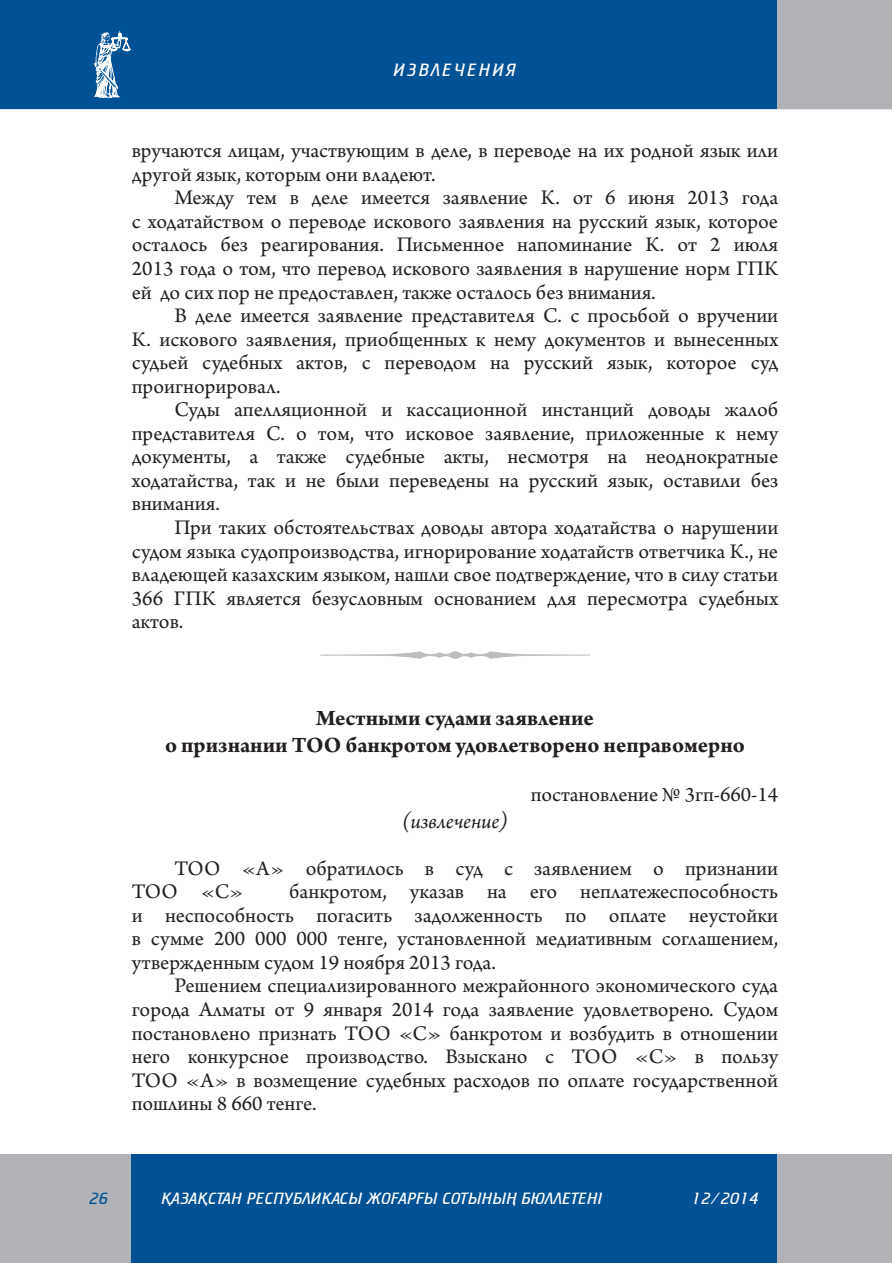
<style>
.page{position:relative;width:893px;height:1263px;background:#fff}
.page>*{position:absolute;margin:0;border:0;box-sizing:border-box;transform-origin:0 0}
.t1{font:700 23.25px/26.2px "Arno Pro";color:#231f20;text-align:center}
.t2{font:italic 22.5px "Arno Pro";color:#231f20}
.t3{font:21.9px/23.5px "Arno Pro";color:#231f20;text-align:justify}
.t4{font:21.75px "Arno Pro";color:#231f20}
.t5{font:300 18px "FK Cricket";letter-spacing:.11em;color:#fff}
.t6{font:300 16.5px "FK Cricket";color:#fff}
.t7{font:300 16.5px "FK Cricket";color:#005294}
</style>
<div class="page">
<div style="left:777px;top:1155px;width:114px;height:108px;background:#b2b3b7"></div>
<div style="left:130px;top:1155px;width:647px;height:108px;background:#005294"></div>
<div style="left:0;top:1155px;width:130px;height:108px;background:#b2b3b7"></div>
<div style="left:777px;top:0;width:114px;height:109px;background:#b2b3b7"></div>
<div style="left:0;top:0;width:777px;height:109px;background:#005294"></div>
<svg style="left:93px;top:31px;width:39px;height:67px"></svg>
<svg style="left:320px;top:651px;width:270px;height:8px"></svg>
<p class="t5" style="left:394px;top:61px;width:124px">ИЗВЛЕЧЕНИЯ</p>
<p class="t3" style="left:132px;top:140px;width:648px">вручаются лицам, участвующим в деле, в переводе на их родной язык или другой язык, которым они владеют.</p>
<p class="t3" style="left:132px;top:187px;width:648px;text-indent:43px">Между тем в деле имеется заявление К. от 6 июня 2013 года с ходатайством о переводе искового заявления на русский язык, которое осталось без реагирования. Письменное напоминание К. от 2 июля 2013 года о том, что перевод искового заявления в нарушение норм ГПК ей до сих пор не предоставлен, также осталось без внимания.</p>
<p class="t3" style="left:132px;top:305px;width:648px;text-indent:43px">В деле имеется заявление представителя С. с просьбой о вручении К. искового заявления, приобщенных к нему документов и вынесенных судьей судебных актов, с переводом на русский язык, которое суд проигнорировал.</p>
<p class="t3" style="left:132px;top:399px;width:648px;text-indent:43px">Суды апелляционной и кассационной инстанций доводы жалоб представителя С. о том, что исковое заявление, приложенные к нему документы, а также судебные акты, несмотря на неоднократные ходатайства, так и не были переведены на русский язык, оставили без внимания.</p>
<p class="t3" style="left:132px;top:517px;width:648px;text-indent:43px">При таких обстоятельствах доводы автора ходатайства о нарушении судом языка судопроизводства, игнорирование ходатайств ответчика К., не владеющей казахским языком, нашли свое подтверждение, что в силу статьи 366 ГПК является безусловным основанием для пересмотра судебных актов.</p>
<p class="t1" style="left:165px;top:706px;width:581px">Местными судами заявление<br>о признании ТОО банкротом удовлетворено неправомерно</p>
<p class="t4" style="left:531px;top:782px;width:249px">постановление № 3гп-660-14</p>
<p class="t2" style="left:402px;top:808px;width:107px">(извлечение)</p>
<p class="t3" style="left:132px;top:857px;width:648px;text-indent:43px">ТОО «А» обратилось в суд с заявлением о признании<br>ТОО «С»</p>
<p class="t3" style="left:132px;top:881px;width:648px;text-indent:157px">банкротом, указав на его неплатежеспособность и неспособность погасить задолженность по оплате неустойки в сумме 200 000 000 тенге, установленной медиативным соглашением, утвержденным судом 19 ноября 2013 года.</p>
<p class="t3" style="left:132px;top:975px;width:648px;text-indent:43px">Решением специализированного межрайонного экономического суда города Алматы от 9 января 2014 года заявление удовлетворено. Судом постановлено признать ТОО «С» банкротом и возбудить в отношении него конкурсное производство. Взыскано с ТОО «С» в пользу ТОО «А» в возмещение судебных расходов по оплате государственной пошлины 8 660 тенге.</p>
<p class="t7" style="left:89px;top:1190px;width:21px">26</p>
<p class="t6" style="left:162px;top:1190px;width:443px">¬АЗА¬СТАН РЕСПУБЛИКАСЫ ЖОªАРªЫ СОТЫНЫ£ БЮЛЛЕТЕНI</p>
<p class="t6" style="left:692px;top:1191px;width:69px">12/2014</p>
</div>
